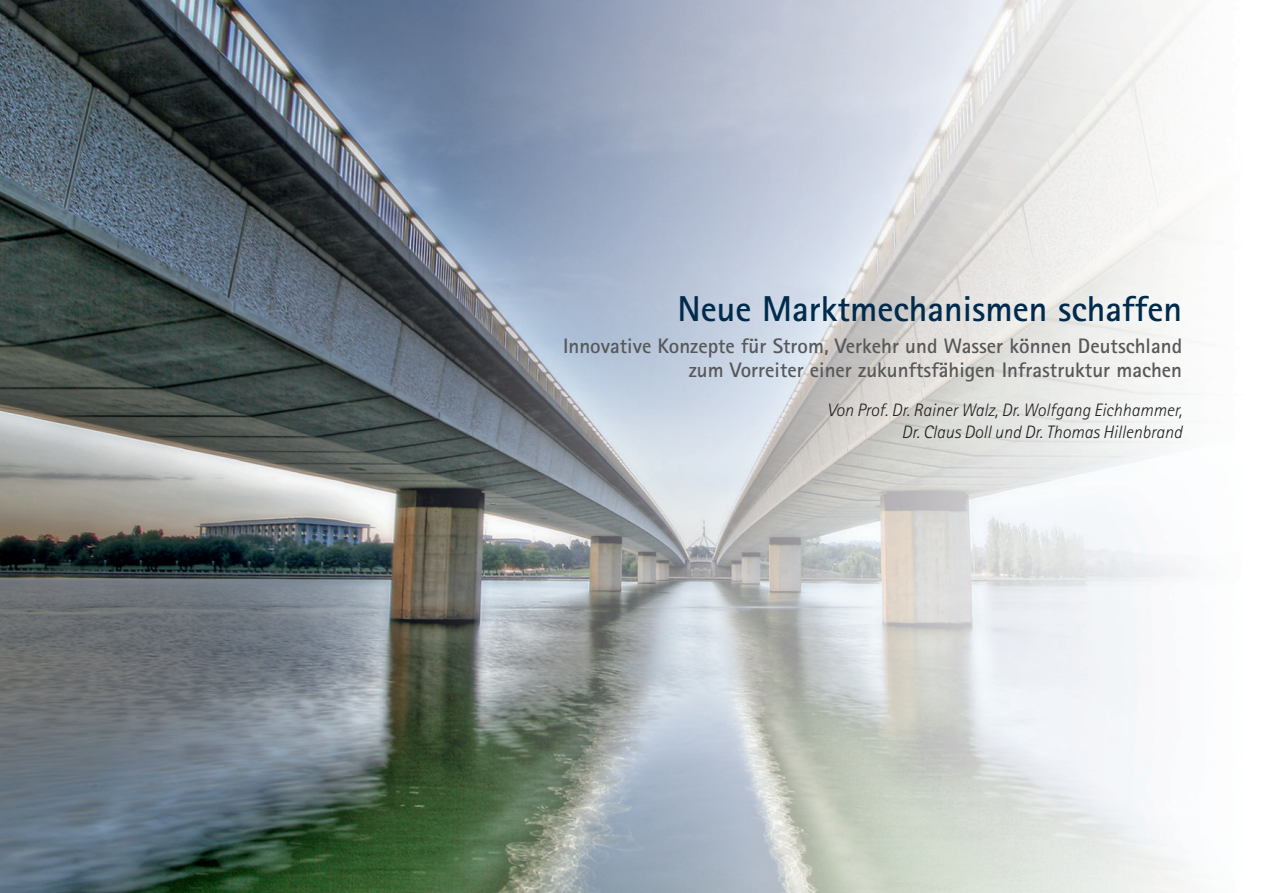
<style>
.page{position:relative;width:1263px;height:893px;background:#fff}
.page>*{position:absolute;margin:0;border:0;box-sizing:border-box;transform-origin:0 0}
.t1{font:700 36px "Rotis Sans Serif";color:#002b4c}
.t2{font:700 21px/24px "Rotis Sans Serif";color:#57585a;text-align:right}
.t3{font:italic 300 18px/21.6px "Rotis Sans Serif";color:#231f20;text-align:right}
</style>
<div class="page">
<img style="left:0;top:0;width:1195px;height:893px">
<h1 class="t1" style="left:677px;top:286px;width:506px">Neue Marktmechanismen schaffen</h1>
<p class="t2" style="left:563px;top:334px;width:621px">Innovative Konzepte für Strom, Verkehr und Wasser können Deutschland zum Vorreiter einer zukunftsfähigen Infrastruktur machen</p>
<p class="t3" style="left:827px;top:399px;width:357px">Von Prof. Dr. Rainer Walz, Dr. Wolfgang Eichhammer,<br>Dr. Claus Doll und Dr. Thomas Hillenbrand</p>
</div>
